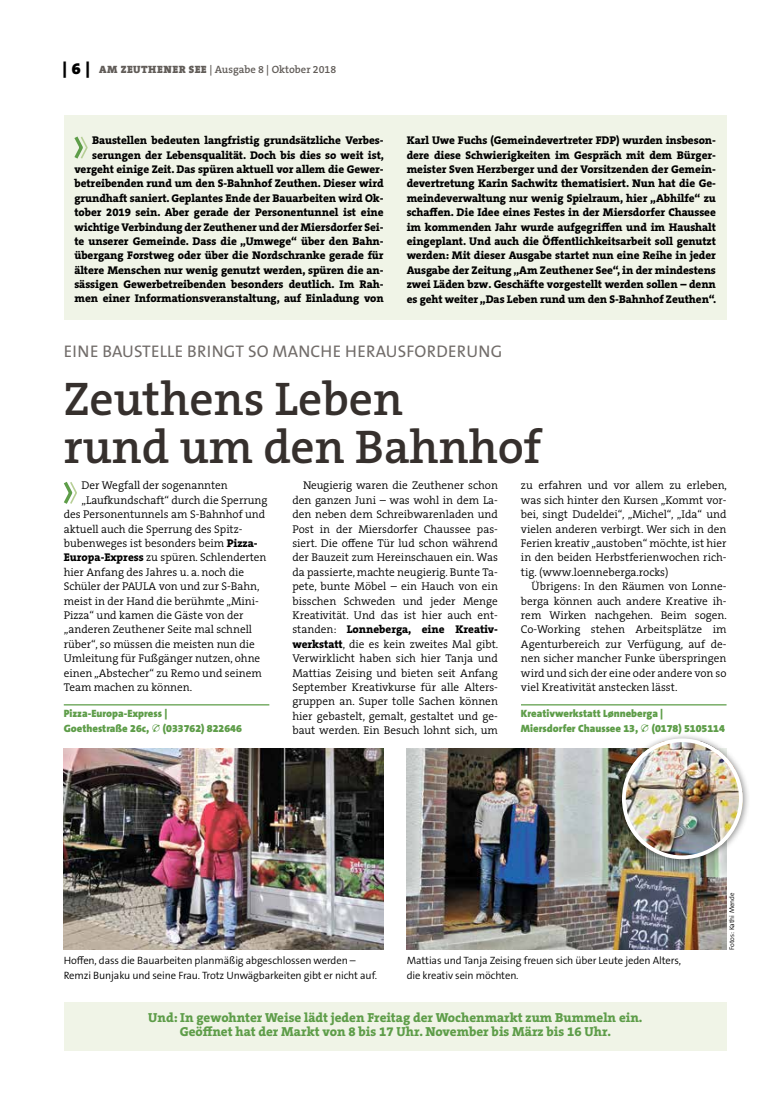
<style>
.page{position:relative;width:762px;height:1117px;background:#fff}
.page>*{position:absolute;margin:0;border:0;box-sizing:border-box;transform-origin:0 0}
.t1{font:600 47.5px/47.5px "The Serif B W6";color:#36302d}
.t2{font:16.88px "The Sans B W5 Plain";letter-spacing:.015em;color:#716c69}
.t3{font:800 13.12px/14.4px "The Serif B W8";color:#5e9d49;text-align:center}
.t4{font:300 11.25px/14.4px "The Serif B W4";color:#000;text-align:justify}
.t5{font:800 11.25px/14.4px "The Serif B W8";letter-spacing:-.005em;color:#000;text-align:right}
.t6{font:300 10.62px/14.4px "The Sans B W4";letter-spacing:-.01em;color:#000}
.t7{font:900 10.62px/14.4px "The Sans B W9";color:#5e9d49}
.t8{font:600 10.62px "The Serif B W6";color:#615c58}
.t9{font:300 6.88px "The Sans B W4";color:#000}
.s1{font-family:"The Serif B W9";font-weight:900;font-size:16.25px;color:#000}
.s2{font-family:"The Serif B W9";font-weight:900}
.s3{font-family:"The Serif B W8";font-weight:800}
.s4{font-family:"The Serif B W4";font-weight:300}
</style>
<div class="page">
<hr style="left:64px;top:704px;width:205px;height:1px;background:#5e9d49">
<hr style="left:521px;top:704px;width:205px;height:1px;background:#5e9d49">
<div style="left:64px;top:115px;width:662px;height:205px;background:#f0f4e7"></div>
<svg style="left:74px;top:136px;width:14px;height:23px"></svg>
<svg style="left:64px;top:481px;width:13px;height:23px"></svg>
<div style="left:64px;top:1002px;width:662px;height:48px;background:#f0f4e7"></div>
<img style="left:64px;top:748px;width:320px;height:201px">
<img style="left:407px;top:748px;width:319px;height:201px">
<div style="left:616px;top:732px;width:135px;height:134px;background:#000;opacity:.45"></div>
<img style="left:625px;top:741px;width:118px;height:114px">
<div style="left:622px;top:738px;width:121px;height:121px;border:4px solid #fff;border-radius:50%"></div>
<p class="t8" style="left:63px;top:63px;width:275px"><span class="s1">| 6 |</span> <span class="s2">AM ZEUTHENER SEE</span> | Ausgabe 8 | Oktober 2018</p>
<p class="t5" style="left:74px;top:133px;width:311px">Baustellen bedeuten langfristig grundsätzliche Verbes&shy;serungen der Lebensqualität. Doch bis dies so weit ist, vergeht einige Zeit. Das spüren aktuell vor allem die Gewer&shy;betreibenden rund um den S-Bahnhof Zeuthen. Dieser wird grundhaft saniert. Geplantes Ende der Bauarbeiten wird Ok&shy;tober 2019 sein. Aber gerade der Personentunnel ist eine wichtige Verbindung der Zeuthener und der Miersdorfer Sei&shy;te unserer Gemeinde. Dass die „Umwege“ über den Bahn&shy;übergang Forstweg oder über die Nordschranke gerade für ältere Menschen nur wenig genutzt werden, spüren die an&shy;sässigen Gewerbetreibenden besonders deutlich. Im Rah&shy;men einer Informationsveranstaltung, auf Einladung von</p>
<p class="t5" style="left:407px;top:133px;width:311px;text-align:justify">Karl Uwe Fuchs (Gemeindevertreter FDP) wurden insbeson&shy;dere diese Schwierigkeiten im Gespräch mit dem Bürger&shy;meister Sven Herzberger und der Vorsitzenden der Gemein&shy;devertretung Karin Sachwitz thematisiert. Nun hat die Ge&shy;meindeverwaltung nur wenig Spielraum, hier „Abhilfe“ zu schaffen. Die Idee eines Festes in der Miersdorfer Chaussee im kommenden Jahr wurde aufgegriffen und im Haushalt eingeplant. Und auch die Öffentlichkeitsarbeit soll genutzt werden: Mit dieser Ausgabe startet nun eine Reihe in jeder Ausgabe der Zeitung „Am Zeuthener See“, in der mindestens zwei Läden bzw. Geschäfte vorgestellt werden sollen – denn es geht weiter „Das Leben rund um den S-Bahnhof Zeuthen“.</p>
<h2 class="t2" style="left:64px;top:340px;width:440px">EINE BAUSTELLE BRINGT SO MANCHE HERAUSFORDERUNG</h2>
<h1 class="t1" style="left:64px;top:375px;width:479px">Zeuthens Leben<br>rund um den Bahnhof</h1>
<p class="t4" style="left:82px;top:478px;width:148px">Der Wegfall der sogenannten</p>
<p class="t4" style="left:82px;top:493px;width:187px">„Laufkundschaft“ durch die Sperrung</p>
<p class="t4" style="left:64px;top:507px;width:203px">des Personentunnels am S-Bahnhof und</p>
<p class="t4" style="left:64px;top:521px;width:179px">aktuell auch die Sperrung des Spitz-</p>
<p class="t4" style="left:64px;top:536px;width:195px">bubenweges ist besonders beim <span class="s3">Pizza-</span></p>
<p class="t4" style="left:64px;top:550px;width:204px"><span class="s3">Europa-Express</span> zu spüren. Schlenderten</p>
<p class="t4" style="left:64px;top:564px;width:182px">hier Anfang des Jahres u. a. noch die</p>
<p class="t4" style="left:64px;top:579px;width:197px">Schüler der PAULA von und zur S-Bahn,</p>
<p class="t4" style="left:64px;top:593px;width:197px">meist in der Hand die berühmte „Mini-</p>
<p class="t4" style="left:64px;top:608px;width:181px">Pizza“ und kamen die Gäste von der</p>
<p class="t4" style="left:64px;top:622px;width:190px">„anderen Zeuthener Seite mal schnell</p>
<p class="t4" style="left:64px;top:636px;width:193px">rüber“, so müssen die meisten nun die</p>
<p class="t4" style="left:64px;top:651px;width:198px">Umleitung für Fußgänger nutzen, ohne</p>
<p class="t4" style="left:64px;top:665px;width:200px">einen „Abstecher“ zu Remo und seinem</p>
<p class="t4" style="left:64px;top:679px;width:130px">Team machen zu können.</p>
<p class="t7" style="left:64px;top:706px;width:105px">Pizza-Europa-Express |<br>Goethestraße 26c,</p>
<p class="t4" style="left:521px;top:478px;width:208px">zu erfahren und vor allem zu erleben, was sich hinter den Kursen „Kommt vor&shy;bei, singt Dudeldei“, „Michel“, „Ida“ und vielen anderen verbirgt. Wer sich in den Ferien kreativ „austoben“ möchte, ist hier in den beiden Herbstferienwochen rich&shy;tig. (www.loenneberga.rocks)</p>
<p class="t4" style="left:521px;top:579px;width:207px;text-indent:11px">Übrigens: In den Räumen von Lonne&shy;berga können auch andere Kreative ih&shy;rem Wirken nachgehen. Beim sogen.<br>Co-Working stehen Arbeitsplätze im Agenturbereich zur Verfügung, auf de&shy;nen sicher mancher Funke überspringen wird und sich der eine oder andere von so viel Kreativität anstecken lässt.</p>
<p class="t7" style="left:521px;top:706px;width:144px">Kreativwerkstatt Lønneberga |<br>Miersdorfer Chaussee 13,</p>
<p class="t4" style="left:292px;top:478px;width:207px;text-indent:11px">Neugierig waren die Zeuthener schon den ganzen Juni – was wohl in dem La&shy;den neben dem Schreibwarenladen und Post in der Miersdorfer Chaussee pas&shy;siert. Die offene Tür lud schon während der Bauzeit zum Hereinschauen ein. Was da passierte, machte neugierig. Bunte Ta&shy;pete, bunte Möbel – ein Hauch von ein bisschen Schweden und jeder Menge Kreativität. Und das ist hier auch ent-</p>
<p class="t5" style="left:292px;top:622px;width:207px"><span class="s4">standen:</span> Lonneberga, eine Kreativ-</p>
<p class="t4" style="left:292px;top:636px;width:207px"><span class="s3">werkstatt</span>, die es kein zweites Mal gibt.<br>Verwirklicht haben sich hier Tanja und Mattias Zeising und bieten seit Anfang September Kreativkurse für alle Alters&shy;gruppen an. Super tolle Sachen können hier gebastelt, gemalt, gestaltet und ge&shy;baut werden. Ein Besuch lohnt sich, um</p>
<p class="t7" style="left:163px;top:720px;width:81px">(033762) 822646</p>
<p class="t7" style="left:652px;top:720px;width:75px">(0178) 5105114</p>
<p class="t6" style="left:64px;top:953px;width:315px">Hoffen, dass die Bauarbeiten planmäßig abgeschlossen werden –<br>Remzi Bunjaku und seine Frau. Trotz Unwägbarkeiten gibt er nicht auf.</p>
<p class="t6" style="left:407px;top:953px;width:276px">Mattias und Tanja Zeising freuen sich über Leute jeden Alters, die kreativ sein möchten.</p>
<p class="t3" style="left:148px;top:1009px;width:496px">Und: In gewohnter Weise lädt jeden Freitag der Wochenmarkt zum Bummeln ein.<br>Geöffnet hat der Markt von 8 bis 17 Uhr. November bis März bis 16 Uhr.</p>
<p class="t9" style="left:727px;top:949px;width:59px;rotate:-90deg">Fotos: Kathi Mende</p>
</div>
